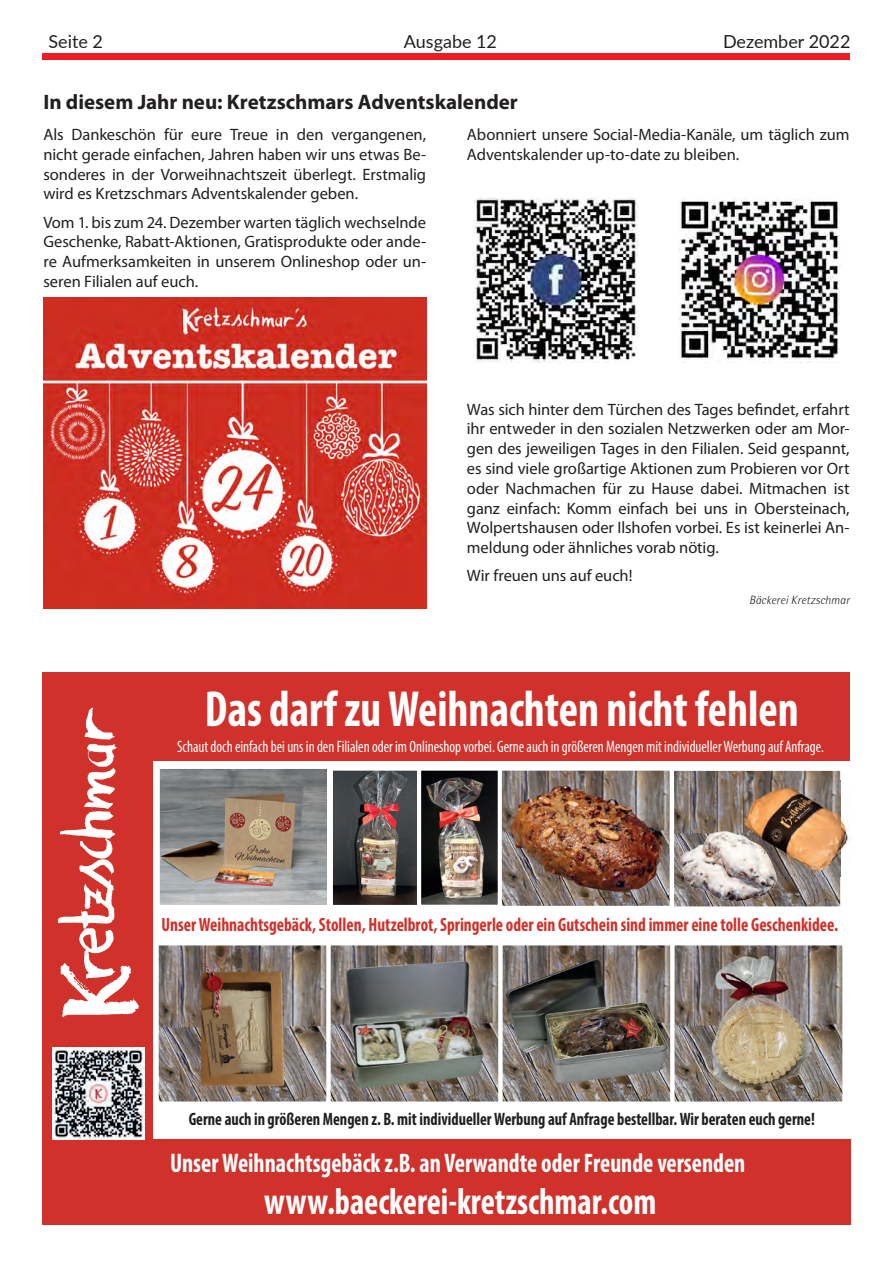
<style>
.page{position:relative;width:893px;height:1263px;background:#fff}
.page>*{position:absolute;margin:0;border:0;box-sizing:border-box;transform-origin:0 0}
.t1{font:700 condensed 51px "Myriad Pro";color:#fff;scale:.9 1}
.t2{font:700 condensed 37.5px "Myriad Pro";color:#fff;scale:.9 1}
.t3{font:700 condensed 27px "Myriad Pro";color:#fff;scale:.9 1}
.t4{font:700 21px "Myriad Pro";color:#231f20}
.t5{font:700 condensed 19.35px "Myriad Pro";color:#d0312a;scale:.9 1}
.t6{font:700 condensed 18px "Myriad Pro";color:#231f20;scale:.9 1}
.t7{font:18px "Lato";color:#231f20}
.t8{font:16.5px/19.8px "Myriad Pro";letter-spacing:-.005em;color:#231f20;text-align:justify}
.t9{font:condensed 16.5px "Myriad Pro";color:#fff;scale:.9 1}
.t10{font:italic 300 12px "Rotis Semi Sans";letter-spacing:.005em;color:#231f20}
</style>
<div class="page">
<div style="left:43px;top:54px;width:807px;height:6px;background:#ee1d23"></div>
<img style="left:43px;top:297px;width:383px;height:311px">
<img style="left:475px;top:197px;width:163px;height:166px">
<img style="left:678px;top:198px;width:162px;height:165px">
<div style="left:43px;top:672px;width:807px;height:89px;background:#d0312a"></div>
<div style="left:130px;top:1139px;width:720px;height:86px;background:#d0312a"></div>
<img style="left:160px;top:946px;width:681px;height:155px">
<div style="left:155px;top:941px;width:176px;height:165px;border:4px solid #fff"></div>
<div style="left:327px;top:941px;width:176px;height:165px;border:4px solid #fff"></div>
<div style="left:498px;top:941px;width:177px;height:165px;border:4px solid #fff"></div>
<div style="left:670px;top:941px;width:176px;height:165px;border:4px solid #fff"></div>
<img style="left:334px;top:771px;width:335px;height:134px">
<div style="left:329px;top:766px;width:92px;height:143px;border:4px solid #fff"></div>
<div style="left:417px;top:766px;width:85px;height:143px;border:4px solid #fff"></div>
<img style="left:161px;top:770px;width:166px;height:134px">
<div style="left:156px;top:765px;width:176px;height:144px;border:4px solid #fff"></div>
<svg style="left:674px;top:770px;width:167px;height:137px;background:#867b74"></svg>
<div style="left:498px;top:766px;width:176px;height:144px;border:4px solid #fff"></div>
<img style="left:680px;top:831px;width:63px;height:35px">
<img style="left:682px;top:866px;width:95px;height:35px">
<img style="left:505px;top:781px;width:163px;height:115px">
<img style="left:743px;top:781px;width:107px;height:95px">
<img style="left:842px;top:781px;width:4px;height:95px">
<img style="left:743px;top:835px;width:33px;height:41px">
<div style="left:43px;top:672px;width:110px;height:553px;background:#d0312a"></div>
<img style="left:57px;top:707px;width:82px;height:311px">
<img style="left:52px;top:1047px;width:92px;height:92px">
<p class="t7" style="left:48px;top:29px;width:56px">Seite 2</p>
<p class="t7" style="left:404px;top:29px;width:95px">Ausgabe 12</p>
<p class="t7" style="left:723px;top:29px;width:129px">Dezember 2022</p>
<p class="t4" style="left:43px;top:88px;width:476px">In diesem Jahr neu: Kretzschmars Adventskalender</p>
<p class="t8" style="left:467px;top:124px;width:384px">Abonniert unsere Social-Media-Kanäle, um täglich zum<br>Adventskalender up-to-date zu bleiben.</p>
<p class="t8" style="left:43px;top:124px;width:384px">Als Dankeschön für eure Treue in den vergangenen, nicht gerade einfachen, Jahren haben wir uns etwas Be&shy;sonderes in der Vorweihnachtszeit überlegt. Erstmalig wird es Kretzschmars Adventskalender geben.</p>
<p class="t8" style="left:43px;top:212px;width:384px">Vom 1. bis zum 24. Dezember warten täglich wechselnde Geschenke, Rabatt-Aktionen, Gratisprodukte oder ande&shy;re Aufmerksamkeiten in unserem Onlineshop oder un&shy;seren Filialen auf euch.</p>
<p class="t8" style="left:467px;top:399px;width:384px">Was sich hinter dem Türchen des Tages befindet, erfahrt ihr entweder in den sozialen Netzwerken oder am Mor&shy;gen des jeweiligen Tages in den Filialen. Seid gespannt, es sind viele großartige Aktionen zum Probieren vor Ort oder Nachmachen für zu Hause dabei. Mitmachen ist ganz einfach: Komm einfach bei uns in Obersteinach, Wolpertshausen oder Ilshofen vorbei. Es ist keinerlei An&shy;meldung oder ähnliches vorab nötig.</p>
<p class="t8" style="left:467px;top:566px;width:167px">Wir freuen uns auf euch!</p>
<p class="t10" style="left:749px;top:593px;width:102px">Bäckerei Kretzschmar</p>
<h1 class="t1" style="left:205px;top:677px;width:661px">Das darf zu Weihnachten nicht fehlen</h1>
<p class="t9" style="left:177px;top:737px;width:720px">Schaut doch einfach bei uns in den Filialen oder im Onlineshop vorbei. Gerne auch in größeren Mengen mit individueller Werbung auf Anfrage.</p>
<p class="t5" style="left:162px;top:912px;width:753px">Unser Weihnachtsgebäck, Stollen, Hutzelbrot, Springerle oder ein Gutschein sind immer eine tolle Geschenkidee.</p>
<p class="t6" style="left:189px;top:1108px;width:697px">Gerne auch in größeren Mengen z. B. mit individueller Werbung auf Anfrage bestellbar. Wir beraten euch gerne!</p>
<h3 class="t3" style="left:170px;top:1146px;width:641px">Unser Weihnachtsgebäck z.B. an Verwandte oder Freunde versenden</h3>
<h2 class="t2" style="left:264px;top:1178px;width:437px">www.baeckerei-kretzschmar.com</h2>
</div>
